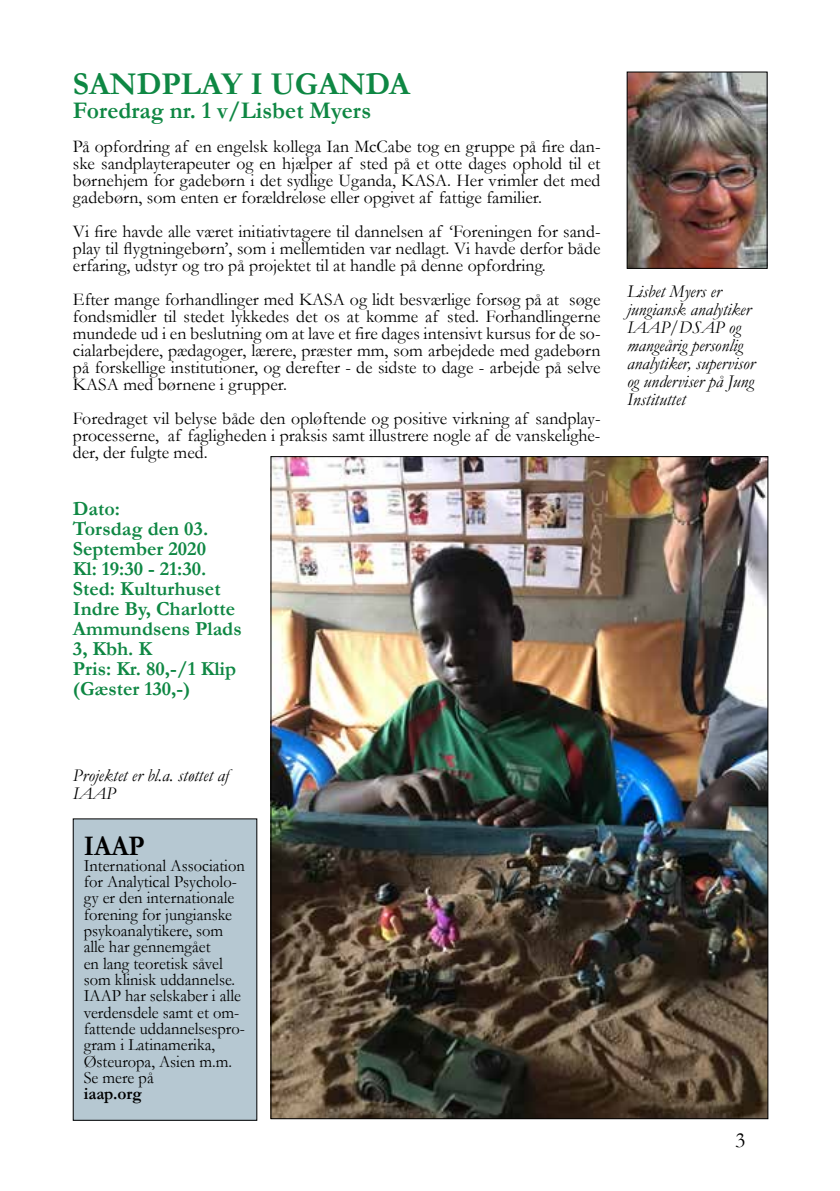
<style>
.page{position:relative;width:840px;height:1191px;background:#fff}
.page>*{position:absolute;margin:0;border:0;box-sizing:border-box;transform-origin:0 0}
.t1{font:700 32px "Garamond";color:#0e8743}
.t2{font:700 28.6px "Garamond";color:#000;scale:.92 1}
.t3{font:700 24px "Garamond";color:#0e8743}
.t4{font:22px "Garamond";color:#000}
.t5{font:700 20px/20px "Garamond";color:#0e8743}
.t6{font:18px/17px "Garamond";color:#000;text-align:justify}
.t7{font:italic 18px/18px "Garamond";color:#000}
.t8{font:17.4px/16.4px "Garamond";color:#000;scale:.95 1}
.t9{font:700 17.4px "Garamond";color:#000;scale:.96 1}
</style>
<div class="page">
<img style="left:272px;top:458px;width:493px;height:659px">
<img style="left:628px;top:74px;width:137px;height:193px">
<div style="left:626px;top:72px;width:141px;height:197px;border:1px solid #000"></div>
<div style="left:73px;top:819px;width:184px;height:301px;background:#b6c8d2"></div>
<div style="left:73px;top:818px;width:184px;height:302px;border:1px solid #000"></div>
<h1 class="t1" style="left:73px;top:62px;width:338px">SANDPLAY I UGANDA</h1>
<h3 class="t3" style="left:73px;top:94px;width:299px">Foredrag nr. 1 v/Lisbet Myers</h3>
<p class="t6" style="left:73px;top:137px;width:529px">På opfordring af en engelsk kollega Ian McCabe tog en gruppe på fire dan&shy;ske sandplayterapeuter og en hjælper af sted på et otte dages ophold til et børnehjem for gadebørn i det sydlige Uganda, KASA. Her vrimler det med gadebørn, som enten er forældreløse eller opgivet af fattige familier.</p>
<p class="t6" style="left:73px;top:222px;width:529px">Vi fire havde alle været initiativtagere til dannelsen af ‘Foreningen for sand&shy;play til flygtningebørn’, som i mellemtiden var nedlagt. Vi havde derfor både erfaring, udstyr og tro på projektet til at handle på denne opfordring.</p>
<p class="t6" style="left:73px;top:290px;width:529px">Efter mange forhandlinger med KASA og lidt besværlige forsøg på at søge fondsmidler til stedet lykkedes det os at komme af sted. Forhandlingerne mundede ud i en beslutning om at lave et fire dages intensivt kursus for de so&shy;cialarbejdere, pædagoger, lærere, præster mm, som arbejdede med gadebørn på forskellige institutioner, og derefter - de sidste to dage - arbejde på selve KASA med børnene i grupper.</p>
<p class="t6" style="left:73px;top:409px;width:529px">Foredraget vil belyse både den opløftende og positive virkning af sandplay&shy;processerne, af fagligheden i praksis samt illustrere nogle af de vanskelighe&shy;der, der fulgte med.</p>
<p class="t5" style="left:73px;top:499px;width:170px">Dato:<br>Torsdag den 03.<br>September 2020<br>Kl: 19:30 - 21:30.<br>Sted: Kulturhuset<br>Indre By, Charlotte<br>Ammundsens Plads<br>3, Kbh. K<br>Pris: Kr. 80,-/1 Klip (Gæster 130,-)</p>
<p class="t7" style="left:626px;top:282px;width:129px">Lisbet Myers er jungiansk analytiker<br>IAAP/DSAP og mangeårig personlig analytiker, supervisor og underviser på Jung<br>Instituttet</p>
<p class="t7" style="left:73px;top:766px;width:157px">Projektet er bl.a. støttet af<br>IAAP</p>
<h2 class="t2" style="left:84px;top:826px;width:68px">IAAP</h2>
<p class="t8" style="left:84px;top:856px;width:171px">International Association for Analytical Psycholo&shy;gy er den internationale forening for jungianske psykoanalytikere, som alle har gennemgået<br>en lang teoretisk såvel som klinisk uddannelse.<br>IAAP har selskaber i alle verdensdele samt et om&shy;fattende uddannelsespro&shy;gram i Latinamerika,<br>Østeuropa, Asien m.m.<br>Se mere på</p>
<p class="t9" style="left:84px;top:1082px;width:62px">iaap.org</p>
<p class="t4" style="left:734px;top:1125px;width:12px">3</p>
</div>
